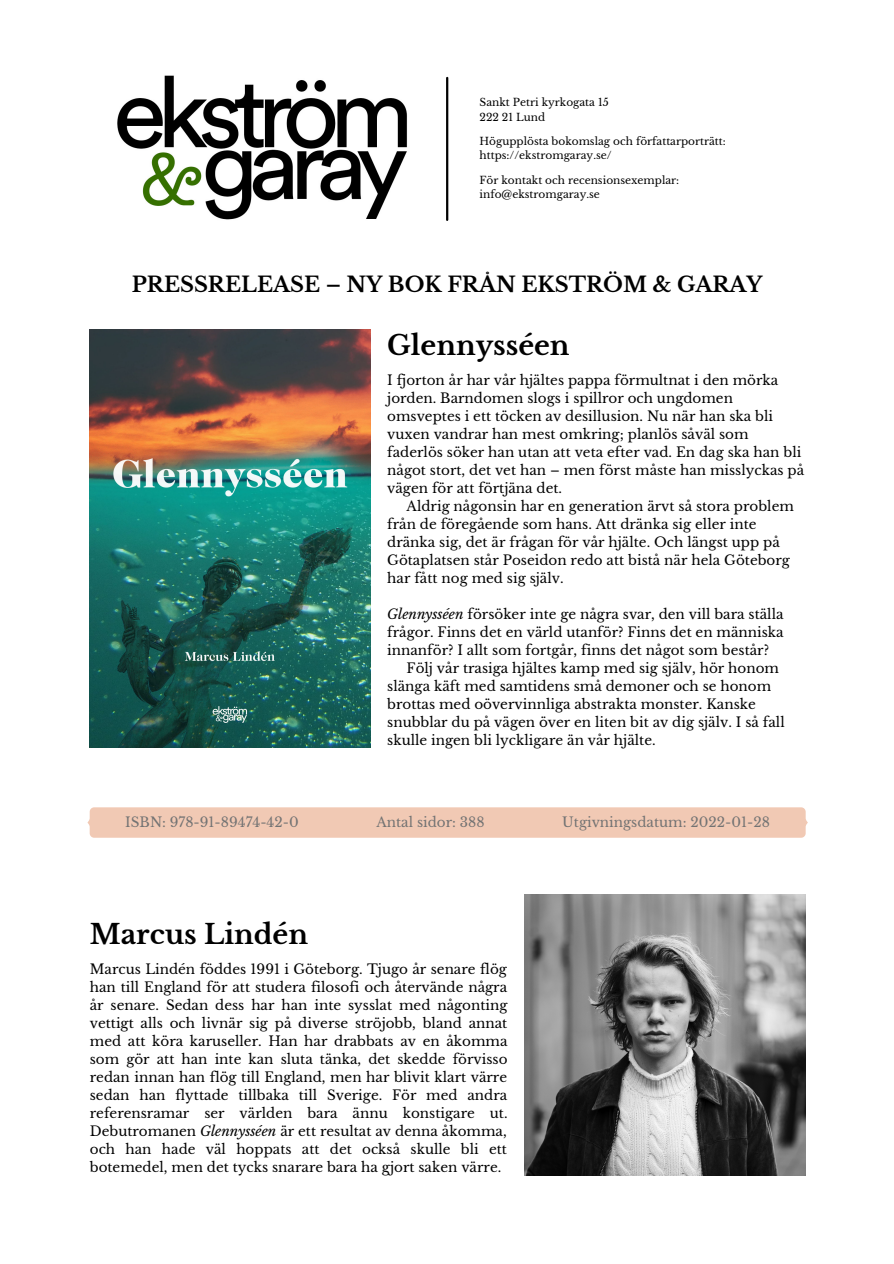
<style>
.page{position:relative;width:894px;height:1264px;background:#fff}
.page>*{position:absolute;margin:0;border:0;box-sizing:border-box;transform-origin:0 0}
.t1{font:700 27px "Libre Baskerville";color:#000}
.t2{font:700 21px "Libre Baskerville";color:#000}
.t3{font:13.5px/18px "Libre Baskerville";color:#000}
.t4{font:13.5px "Libre Baskerville";color:#737373}
.t5{font:10.5px/14.4px "Libre Baskerville";color:#000}
.s1{font-style:italic}
</style>
<div class="page">
<img style="left:117px;top:75px;width:332px;height:146px">
<hr style="left:446px;top:78px;width:2px;height:142px;background:#000">
<img style="left:89px;top:330px;width:281px;height:417px">
<img style="left:524px;top:894px;width:280px;height:281px">
<div style="left:87px;top:807px;width:720px;height:30px;background:#f1c9b4"></div>
<p class="t5" style="left:479px;top:95px;width:131px">Sankt Petri kyrkogata 15</p>
<p class="t5" style="left:479px;top:110px;width:67px">222 21 Lund</p>
<p class="t5" style="left:479px;top:134px;width:248px">Högupplösta bokomslag och författarporträtt: https://ekstromgaray.se/</p>
<p class="t5" style="left:479px;top:173px;width:201px">För kontakt och recensionsexemplar:</p>
<p class="t5" style="left:479px;top:187px;width:122px">info@ekstromgaray.se</p>
<p class="t2" style="left:132px;top:271px;width:632px">PRESSRELEASE – NY BOK FRÅN EKSTRÖM &amp; GARAY</p>
<p class="t1" style="left:387px;top:329px;width:184px">Glennysséen</p>
<p class="t3" style="left:387px;top:371px;width:418px">I fjorton år har vår hjältes pappa förmultnat i den mörka jorden. Barndomen slogs i spillror och ungdomen omsveptes i ett töcken av desillusion. Nu när han ska bli vuxen vandrar han mest omkring; planlös såväl som faderlös söker han utan att veta efter vad. En dag ska han bli något stort, det vet han – men först måste han misslyckas på vägen för att förtjäna det.</p>
<p class="t3" style="left:387px;top:497px;width:408px;text-indent:19px">Aldrig någonsin har en generation ärvt så stora problem från de föregående som hans. Att dränka sig eller inte dränka sig, det är frågan för vår hjälte. Och längst upp på Götaplatsen står Poseidon redo att bistå när hela Göteborg har fått nog med sig själv.</p>
<p class="t3" style="left:387px;top:605px;width:398px;text-align:justify"><span class="s1">Glennysséen</span> försöker inte ge några svar, den vill bara ställa frågor. Finns det en värld utanför? Finns det en människa innanför? I allt som fortgår, finns det något som består?</p>
<p class="t3" style="left:387px;top:659px;width:399px;text-indent:19px">Följ vår trasiga hjältes kamp med sig själv, hör honom slänga käft med samtidens små demoner och se honom brottas med oövervinnliga abstrakta monster. Kanske snubblar du på vägen över en liten bit av dig själv. I så fall skulle ingen bli lyckligare än vår hjälte.</p>
<p class="t4" style="left:125px;top:813px;width:175px">ISBN: 978-91-89474-42-0</p>
<p class="t4" style="left:376px;top:813px;width:110px">Antal sidor: 388</p>
<p class="t4" style="left:562px;top:813px;width:209px">Utgivningsdatum: 2022-01-28</p>
<p class="t1" style="left:90px;top:918px;width:220px">Marcus Lindén</p>
<p class="t3" style="left:90px;top:959px;width:419px;text-align:justify">Marcus Lindén föddes 1991 i Göteborg. Tjugo år senare flög han till England för att studera filosofi och återvände några år senare. Sedan dess har han inte sysslat med någonting vettigt alls och livnär sig på diverse ströjobb, bland annat med att köra karuseller. Han har drabbats av en åkomma som gör att han inte kan sluta tänka, det skedde förvisso redan innan han flög till England, men har blivit klart värre sedan han flyttade tillbaka till Sverige. För med andra referensramar ser världen bara ännu konstigare ut.<br>Debutromanen <span class="s1">Glennysséen</span> är ett resultat av denna åkomma, och han hade väl hoppats att det också skulle bli ett botemedel, men det tycks snarare bara ha gjort saken värre.</p>
</div>
